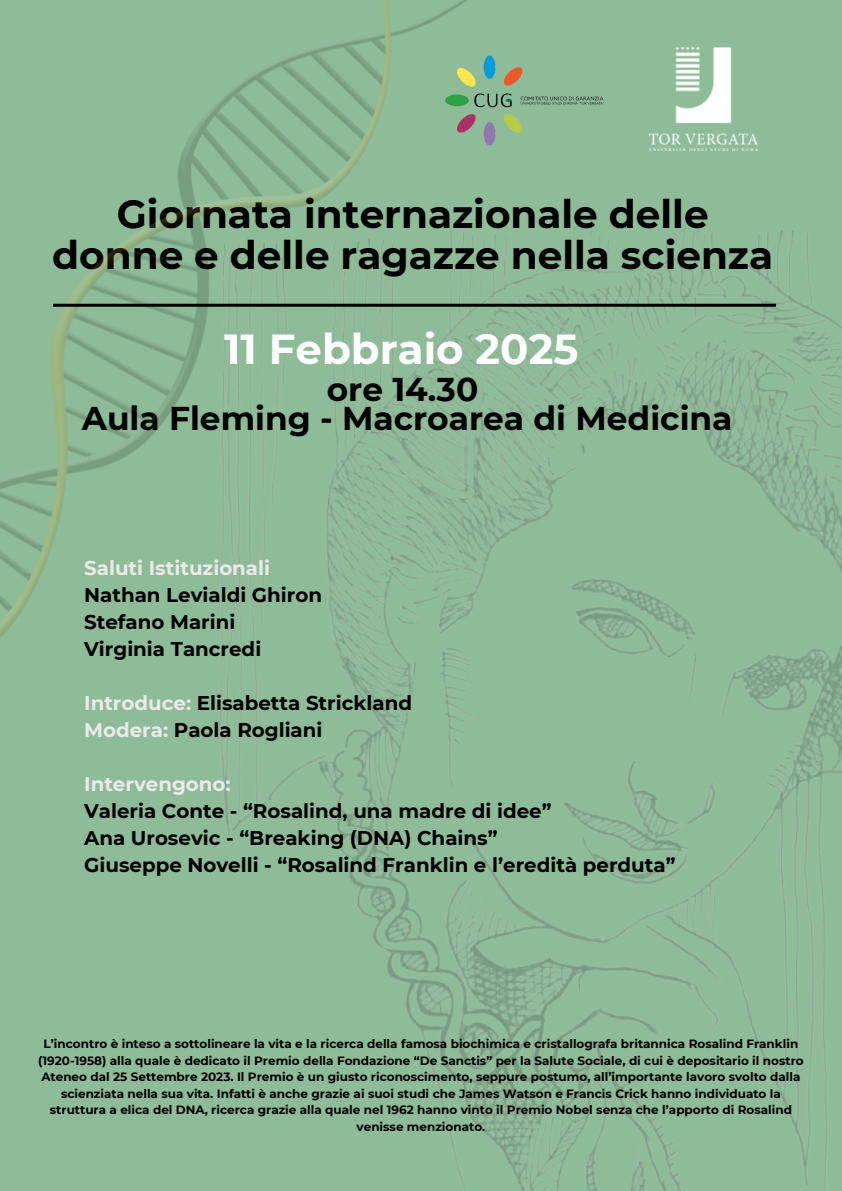
<style>
.page{position:relative;width:842px;height:1191px;background:#fff}
.page>*{position:absolute;margin:0;border:0;box-sizing:border-box;transform-origin:0 0}
.t1{font:700 41.9px "Montserrat";color:#fff}
.t2{font:700 39px/40.5px "Montserrat";color:#000;text-align:center}
.t3{font:700 32.9px/29.2px "Montserrat";color:#000;text-align:center}
.t4{font:700 19.8px/27px "Montserrat";color:#000}
.t5{font:700 12px/16.5px "Montserrat";color:#000;text-align:center}
.s1{color:#eaeaea}
</style>
<div class="page">
<div style="left:0;top:0;width:842px;height:1190px;background:#8ebb98"></div>
<img style="left:226px;top:143px;width:616px;height:1047px">
<img style="left:636px;top:47px;width:121px;height:103px">
<img style="left:0;top:0;width:480px;height:817px">
<hr style="left:53px;top:304px;width:723px;height:3px;background:#000">
<img style="left:421px;top:42px;width:207px;height:117px">
<h1 class="t2" style="left:52px;top:194px;width:722px">Giornata internazionale delle donne e delle ragazze nella scienza</h1>
<p class="t1" style="left:224px;top:324px;width:356px">11 Febbraio 2025</p>
<p class="t3" style="left:82px;top:374px;width:652px">ore 14.30<br>Aula Fleming - Macroarea di Medicina</p>
<p class="t4" style="left:84px;top:554px;width:239px"><span class="s1">Saluti Istituzionali<br></span>Nathan Levialdi Ghiron<br>Stefano Marini<br>Virginia Tancredi</p>
<p class="t4" style="left:84px;top:689px;width:329px"><span class="s1">Introduce:</span> Elisabetta Strickland<br><span class="s1">Modera:</span> Paola Rogliani</p>
<p class="t4" style="left:84px;top:770px;width:593px"><span class="s1">Intervengono:<br></span>Valeria Conte - “Rosalind, una madre di idee”<br>Ana Urosevic - “Breaking (DNA) Chains”<br>Giuseppe Novelli - “Rosalind Franklin e l’eredità perduta”</p>
<p class="t5" style="left:38px;top:1035px;width:767px">L’incontro è inteso a sottolineare la vita e la ricerca della famosa biochimica e cristallografa britannica Rosalind Franklin (1920-1958) alla quale è dedicato il Premio della Fondazione “De Sanctis” per la Salute Sociale, di cui è depositario il nostro Ateneo dal 25 Settembre 2023. Il Premio è un giusto riconoscimento, seppure postumo, all’importante lavoro svolto dalla scienziata nella sua vita. Infatti è anche grazie ai suoi studi che James Watson e Francis Crick hanno individuato la struttura a elica del DNA, ricerca grazie alla quale nel 1962 hanno vinto il Premio Nobel senza che l’apporto di Rosalind venisse menzionato.</p>
</div>
